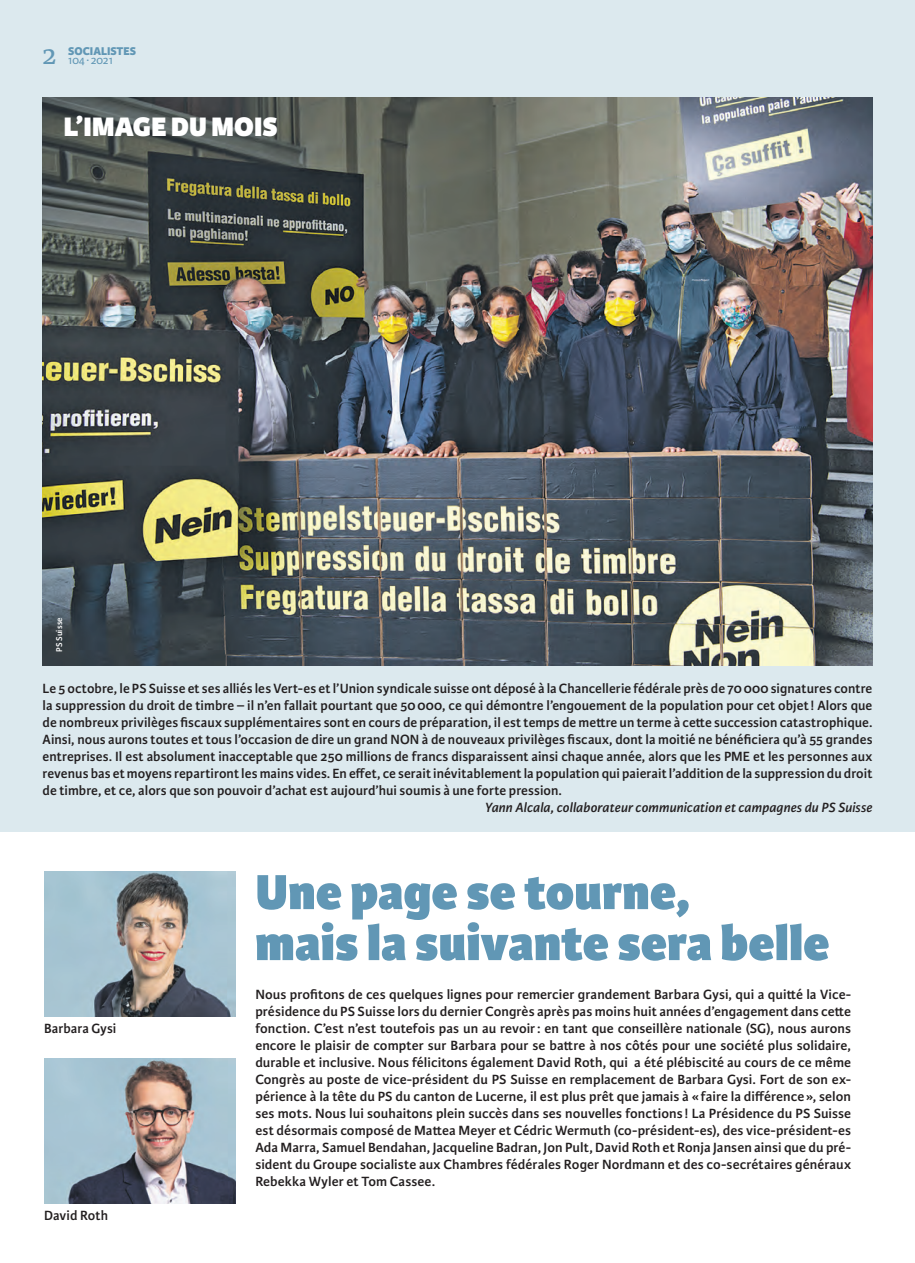
<style>
.page{position:relative;width:915px;height:1263px;background:#fff}
.page>*{position:absolute;margin:0;border:0;box-sizing:border-box;transform-origin:0 0}
.t1{font:800 52.5px/51px "Karmina Sans";color:#6197b5}
.t2{font:800 28.5px "Karmina Sans";letter-spacing:.005em;color:#fff}
.t3{font:28.5px "Karmina";color:#6197b5}
.t4{font:600 14.25px/17px "Karmina Sans";letter-spacing:.005em;color:#231f20;text-align:justify}
.t5{font:italic 600 14.25px "Karmina Sans";letter-spacing:.005em;color:#231f20}
.t6{font:800 12px "Karmina Sans";color:#6197b5}
.t7{font:12px "Karmina Sans";letter-spacing:-.01em;color:#6197b5}
.t8{font:600 9px "Karmina Sans";letter-spacing:.02em;color:#fff}
</style>
<div class="page">
<div style="left:0;top:0;width:914px;height:831px;background:#dce9ee"></div>
<img style="left:43px;top:98px;width:829px;height:568px">
<img style="left:44px;top:1058px;width:191px;height:145px">
<img style="left:44px;top:871px;width:191px;height:145px">
<h2 class="t3" style="left:43px;top:39px;width:16px">2</h2>
<p class="t6" style="left:68px;top:44px;width:69px">SOCIALISTES</p>
<p class="t7" style="left:68px;top:53px;width:46px">104∙ 2021</p>
<h2 class="t2" style="left:64px;top:110px;width:215px">L’IMAGE DU MOIS</h2>
<p class="t8" style="left:54px;top:652px;width:36px;rotate:-90deg">PS Suisse</p>
<p class="t4" style="left:43px;top:680px;width:831px">Le 5 octobre, le PS Suisse et ses alliés les Vert-es et l’Union syndicale suisse ont déposé à la Chancellerie fédérale près de 70000 signatures contre la suppression du droit de timbre – il n’en fallait pourtant que 50000, ce qui démontre l’engouement de la population pour cet objet! Alors que de nombreux privilèges fiscaux supplémentaires sont en cours de préparation, il est temps de mettre un terme à cette succession catastrophique.<br>Ainsi, nous aurons toutes et tous l’occasion de dire un grand NON à de nouveaux privilèges fiscaux, dont la moitié ne bénéficiera qu’à 55 grandes entreprises. Il est absolument inacceptable que 250 millions de francs disparaissent ainsi chaque année, alors que les PME et les personnes aux revenus bas et moyens repartiront les mains vides. En effet, ce serait inévitablement la population qui paierait l’addition de la suppression du droit de timbre, et ce, alors que son pouvoir d’achat est aujourd’hui soumis à une forte pression.</p>
<p class="t5" style="left:485px;top:800px;width:388px">Yann Alcala, collaborateur communication et campagnes du PS Suisse</p>
<p class="t4" style="left:44px;top:1020px;width:74px">Barbara Gysi</p>
<p class="t4" style="left:44px;top:1207px;width:65px">David Roth</p>
<h1 class="t1" style="left:255px;top:868px;width:575px">Une page se tourne,<br>mais la suivante sera belle</h1>
<p class="t4" style="left:255px;top:986px;width:597px">Nous profitons de ces quelques lignes pour remercier grandement Barbara Gysi, qui a quitté la Vice&shy;présidence du PS Suisse lors du dernier Congrès après pas moins huit années d’engagement dans cette fonction. C’est n’est toutefois pas un au revoir: en tant que conseillère nationale (SG), nous aurons encore le plaisir de compter sur Barbara pour se battre à nos côtés pour une société plus solidaire, durable et inclusive. Nous félicitons également David Roth, qui a été plébiscité au cours de ce même Congrès au poste de vice-président du PS Suisse en remplacement de Barbara Gysi. Fort de son ex&shy;périence à la tête du PS du canton de Lucerne, il est plus prêt que jamais à « faire la différence », selon ses mots. Nous lui souhaitons plein succès dans ses nouvelles fonctions ! La Présidence du PS Suisse est désormais composé de Mattea Meyer et Cédric Wermuth (co-président-es), des vice-président-es Ada Marra, Samuel Bendahan, Jacqueline Badran, Jon Pult, David Roth et Ronja Jansen ainsi que du pré&shy;sident du Groupe socialiste aux Chambres fédérales Roger Nordmann et des co-secrétaires généraux Rebekka Wyler et Tom Cassee.</p>
</div>
